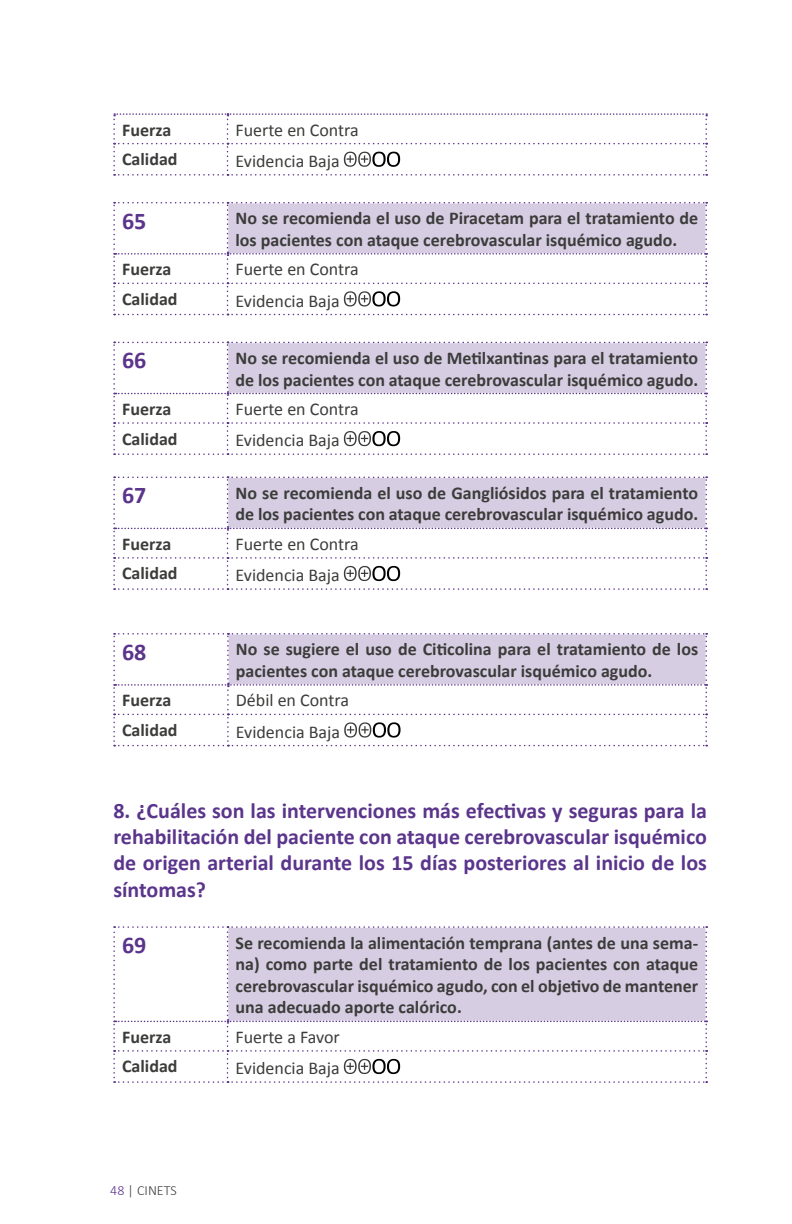
<style>
.page{position:relative;width:792px;height:1224px;background:#fff}
.page>*{position:absolute;margin:0;border:0;box-sizing:border-box;transform-origin:0 0}
.t1{font:700 24px "Calibri";color:#5b358c}
.t2{font:700 22px/26.4px "Calibri";color:#5b358c;text-align:justify}
.t3{font:700 18px/21.6px "Calibri";color:#3c3c3b}
.t4{font:18px "Calibri";color:#3c3c3b}
.t5{font:300 14px "Calibri";color:#3c3c3b}
.s1{color:#5b358c}
</style>
<div class="page">
<svg style="left:113px;top:113px;width:594px;height:63px"></svg>
<svg style="left:113px;top:202px;width:594px;height:113px"></svg>
<svg style="left:113px;top:342px;width:594px;height:113px"></svg>
<svg style="left:113px;top:477px;width:594px;height:113px"></svg>
<svg style="left:113px;top:633px;width:594px;height:113px"></svg>
<svg style="left:113px;top:926px;width:594px;height:157px"></svg>
<p class="t3" style="left:122px;top:119px;width:51px">Fuerza</p>
<p class="t4" style="left:236px;top:118px;width:125px">Fuerte en Contra</p>
<p class="t3" style="left:122px;top:148px;width:57px">Calidad</p>
<p class="t4" style="left:236px;top:150px;width:106px">Evidencia Baja</p>
<h1 class="t1" style="left:122px;top:205px;width:26px">65</h1>
<p class="t3" style="left:236px;top:207px;width:464px">No se recomienda el uso de Piracetam para el tratamiento de los pacientes con ataque cerebrovascular isquémico agudo.</p>
<p class="t3" style="left:122px;top:259px;width:51px">Fuerza</p>
<p class="t4" style="left:236px;top:258px;width:125px">Fuerte en Contra</p>
<p class="t3" style="left:122px;top:288px;width:57px">Calidad</p>
<p class="t4" style="left:236px;top:289px;width:106px">Evidencia Baja</p>
<h1 class="t1" style="left:122px;top:345px;width:26px">66</h1>
<p class="t3" style="left:236px;top:347px;width:464px">No se recomienda el uso de Metilxantinas para el tratamiento de los pacientes con ataque cerebrovascular isquémico agudo.</p>
<p class="t3" style="left:122px;top:398px;width:51px">Fuerza</p>
<p class="t4" style="left:236px;top:398px;width:125px">Fuerte en Contra</p>
<p class="t3" style="left:122px;top:428px;width:57px">Calidad</p>
<p class="t4" style="left:236px;top:429px;width:106px">Evidencia Baja</p>
<h1 class="t1" style="left:122px;top:480px;width:26px">67</h1>
<p class="t3" style="left:236px;top:482px;width:464px">No se recomienda el uso de Gangliósidos para el tratamiento de los pacientes con ataque cerebrovascular isquémico agudo.</p>
<p class="t3" style="left:122px;top:533px;width:51px">Fuerza</p>
<p class="t4" style="left:236px;top:533px;width:125px">Fuerte en Contra</p>
<p class="t3" style="left:122px;top:563px;width:57px">Calidad</p>
<p class="t4" style="left:236px;top:564px;width:106px">Evidencia Baja</p>
<h1 class="t1" style="left:122px;top:636px;width:26px">68</h1>
<p class="t3" style="left:236px;top:639px;width:464px">No se sugiere el uso de Citicolina para el tratamiento de los pacientes con ataque cerebrovascular isquémico agudo.</p>
<p class="t3" style="left:122px;top:690px;width:51px">Fuerza</p>
<p class="t4" style="left:236px;top:689px;width:115px">Débil en Contra</p>
<p class="t3" style="left:122px;top:719px;width:57px">Calidad</p>
<p class="t4" style="left:236px;top:720px;width:106px">Evidencia Baja</p>
<p class="t2" style="left:113px;top:797px;width:595px">8. ¿Cuáles son las intervenciones más efectivas y seguras para la rehabilitación del paciente con ataque cerebrovascular isquémico de origen arterial durante los 15 días posteriores al inicio de los síntomas?</p>
<h1 class="t1" style="left:122px;top:930px;width:26px">69</h1>
<p class="t3" style="left:236px;top:932px;width:464px;text-align:justify">Se recomienda la alimentación temprana (antes de una sema&shy;na) como parte del tratamiento de los pacientes con ataque cerebrovascular isquémico agudo, con el objetivo de mantener una adecuado aporte calórico.</p>
<p class="t3" style="left:122px;top:1026px;width:51px">Fuerza</p>
<p class="t4" style="left:236px;top:1026px;width:106px">Fuerte a Favor</p>
<p class="t3" style="left:122px;top:1056px;width:57px">Calidad</p>
<p class="t4" style="left:236px;top:1057px;width:106px">Evidencia Baja</p>
<p class="t5" style="left:110px;top:1182px;width:68px"><span class="s1">48</span> | CINETS</p>
</div>
